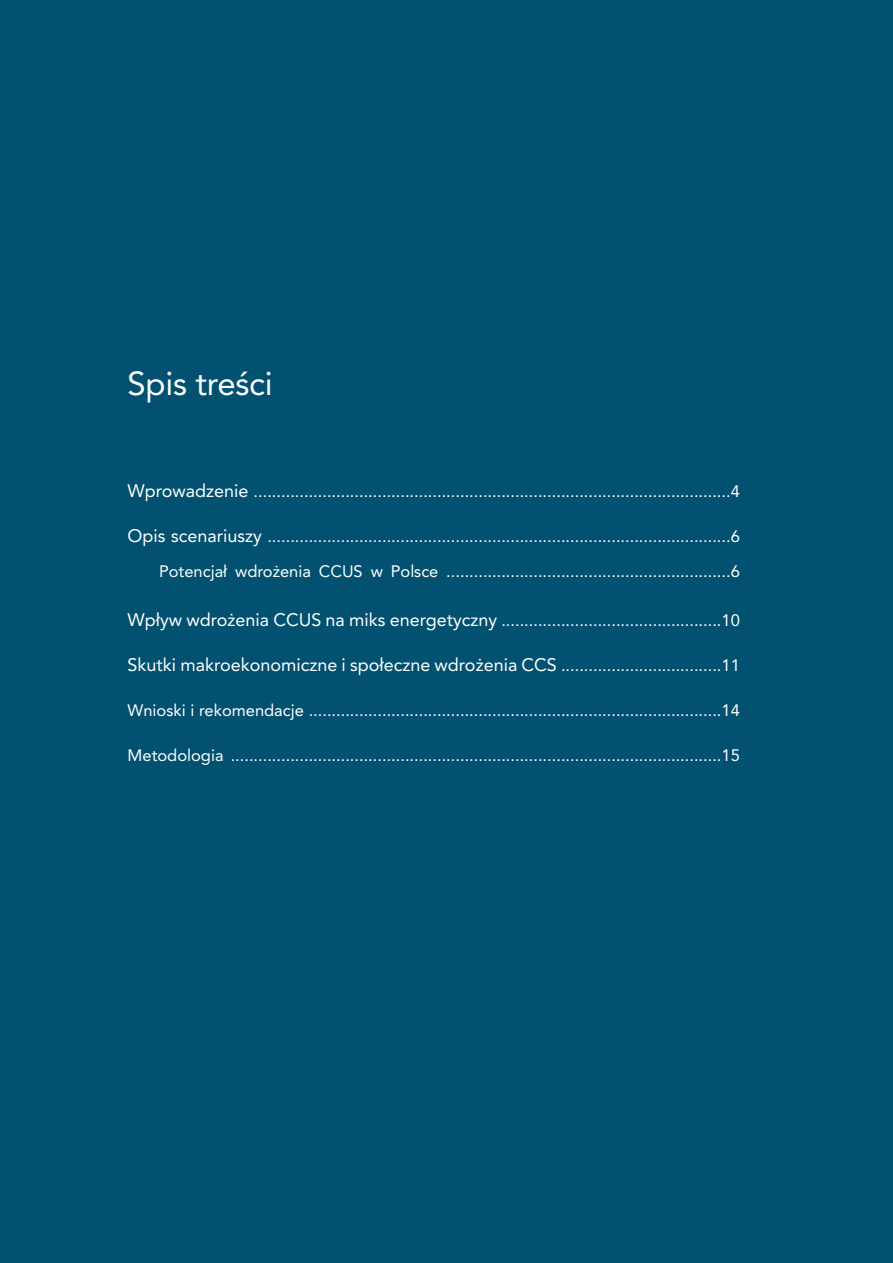
<style>
.page{position:relative;width:893px;height:1263px;background:#035171}
.page>*{position:absolute;margin:0;border:0;box-sizing:border-box;transform-origin:0 0}
.t1{font:33px "Avenir LT Pro";letter-spacing:-.01em;color:#fff}
.t2{font:18px "Avenir LT Pro";color:#fff}
.t3{font:16.5px/35.2px "Avenir LT Pro";color:#fff;text-align:right}
.s1{font-size:18px}
.s2{font-size:16.5px}
</style>
<div class="page">
<h1 class="t1" style="left:128px;top:363px;width:147px">Spis treści</h1>
<p class="t3" style="left:128px;top:473px;width:614px"><span class="s1">Wprowadzenie</span> ........................................................................................................4</p>
<p class="t3" style="left:128px;top:518px;width:614px"><span class="s1">Opis scenariuszy</span> .....................................................................................................6<br>Potencjał wdrożenia CCUS w Polsce ..............................................................6</p>
<p class="t3" style="left:128px;top:603px;width:614px"><span class="s1">Wpływ wdrożenia CCUS na miks energetyczny</span> ................................................10</p>
<p class="t2" style="left:128px;top:654px;width:614px">Skutki makroekonomiczne i społeczne wdrożenia CCS <span class="s2">...................................11</span></p>
<p class="t3" style="left:128px;top:693px;width:614px">Wnioski i rekomendacje ..........................................................................................14</p>
<p class="t3" style="left:128px;top:738px;width:614px">Metodologia ...........................................................................................................15</p>
</div>
